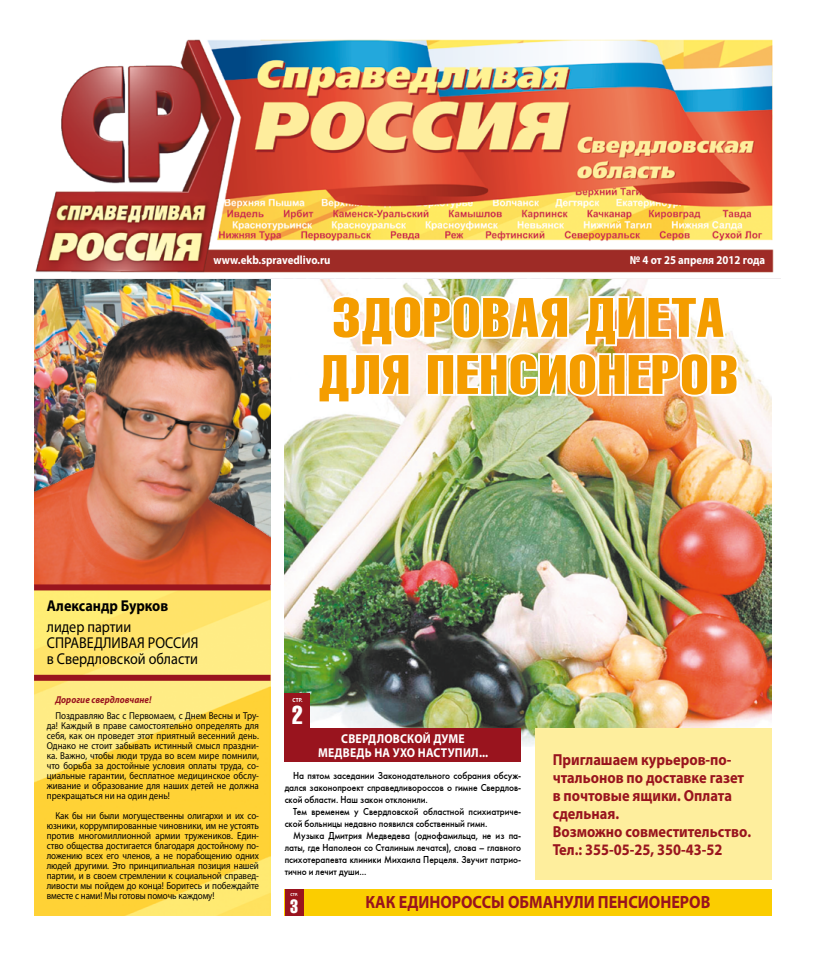
<style>
.page{position:relative;width:823px;height:964px;background:#fff}
.page>*{position:absolute;margin:0;border:0;box-sizing:border-box;transform-origin:0 0}
.t1{font:54.6px/57.1px "Helios Compressed";letter-spacing:.025em;color:#f49d00;scale:1.1 1}
.t2{font:25.5px "Helios Compressed";color:#fff;scale:.9 1}
.t3{font:19px "Helios Compressed";color:#fff;scale:.9 1}
.t4{font:700 17.8px "Myriad Pro";color:#99141e;scale:.9 1}
.t5{font:700 16px/18px "Myriad Pro";color:#99141e;scale:.9 1}
.t6{font:15.7px/16px "Myriad Pro";color:#000;scale:.9 1}
.t7{font:700 15.7px "Myriad Pro";color:#000;scale:.9 1}
.t8{font:700 12.9px/14.1px "Myriad Pro";letter-spacing:.02em;color:#fff;text-align:center;scale:.9 1}
.t9{font:700 12px "Myriad Pro";color:#fff;scale:.9 1}
.t10{font:10px/10px "Myriad Pro";letter-spacing:-.005em;color:#000;text-align:justify;scale:.9 1}
.t11{font:10px/12px "Futuris C";color:#000;text-align:justify;scale:.9 1}
.t12{font:italic 700 10px "Myriad Pro";color:#99141e;scale:.9 1}
.t13{font:700 5.9px "Myriad Pro";color:#fff;scale:.9 1}
.t14{font:700 4.4px "Myriad Pro";color:#fff;scale:.9 1}
</style>
<div class="page">
<img style="left:284px;top:278px;width:487px;height:468px">
<img style="left:35px;top:39px;width:739px;height:234px">
<div style="left:535px;top:728px;width:236px;height:152px;background:#feee9d"></div>
<div style="left:284px;top:728px;width:237px;height:33px;background:#99141e"></div>
<div style="left:284px;top:889px;width:487px;height:27px;background:#fbcd00"></div>
<img style="left:34px;top:590px;width:236px;height:326px">
<img style="left:34px;top:282px;width:236px;height:302px">
<div style="left:34px;top:584px;width:236px;height:6px;background:#99141e"></div>
<div style="left:34px;top:675px;width:236px;height:6px;background:#99141e"></div>
<div style="left:284px;top:693px;width:26px;height:35px;background:#99141e"></div>
<img style="left:315px;top:293px;width:424px;height:112px">
<div style="left:284px;top:889px;width:19px;height:27px;background:#99141e"></div>
<p class="t9" style="left:213px;top:252px;width:131px">www.ekb.spravedlivo.ru</p>
<p class="t9" style="left:629px;top:252px;width:152px">№ 4 от 25 апреля 2012 года</p>
<h1 class="t1" style="left:318px;top:287px;width:382px">ЗДОРОВАЯ ДИЕТА<br>ДЛЯ ПЕНСИОНЕРОВ</h1>
<h3 class="t7" style="left:47px;top:596px;width:136px">Александр Бурков</h3>
<h3 class="t6" style="left:47px;top:618px;width:170px">лидер партии<br>СПРАВЕДЛИВАЯ РОССИЯ в Свердловской области</h3>
<p class="t12" style="left:55px;top:693px;width:108px">Дорогие свердловчане!</p>
<p class="t10" style="left:47px;top:710px;width:237px;text-indent:9px">Поздравляю Вас с Первомаем, с Днем Весны и Тру&shy;да! Каждый в праве самостоятельно определять для себя, как он проведет этот приятный весенний день.<br>Однако не стоит забывать истинный смысл праздни&shy;ка. Важно, чтобы люди труда во всем мире помнили, что борьба за достойные условия оплаты труда, со&shy;циальные гарантии, бесплатное медицинское обслу&shy;живание и образование для наших детей не должна прекращаться ни на один день!</p>
<p class="t10" style="left:47px;top:810px;width:237px;text-indent:9px">Как бы ни были могущественны олигархи и их со&shy;юзники, коррумпированные чиновники, им не устоять против многомиллионной армии тружеников. Един&shy;ство общества достигается благодаря достойному по&shy;ложению всех его членов, а не порабощению одних людей другими. Это принципиальная позиция нашей партии, и в своем стремлении к социальной справед&shy;ливости мы пойдем до конца! Боритесь и побеждайте вместе с нами! Мы готовы помочь каждому!</p>
<p class="t13" style="left:292px;top:696px;width:13px">стр.</p>
<h2 class="t2" style="left:292px;top:700px;width:13px">2</h2>
<p class="t8" style="left:318px;top:731px;width:190px">СВЕРДЛОВСКОЙ ДУМЕ<br>МЕДВЕДЬ НА УХО НАСТУПИЛ...</p>
<p class="t11" style="left:284px;top:770px;width:264px;text-indent:9px">На пятом заседании Законодательного собрания обсуж&shy;дался законопроект справедливороссов о гимне Свердлов&shy;ской области. Наш закон отклонили.</p>
<p class="t11" style="left:284px;top:806px;width:264px;text-indent:9px">Тем временем у Свердловской областной психиатриче&shy;ской больницы недавно появился собственный гимн.</p>
<p class="t11" style="left:284px;top:830px;width:264px;text-indent:9px">Музыка Дмитрия Медведева (однофамильца, не из па&shy;латы, где Наполеон со Сталиным лечатся), слова – главного психотерапевта клиники Михаила Перцеля. Звучит патрио&shy;тично и лечит души…</p>
<h3 class="t5" style="left:552px;top:750px;width:222px">Приглашаем курьеров-по&shy;чтальонов по доставке газет в почтовые ящики. Оплата сдельная.<br>Возможно совместительство.<br>Тел.: 355-05-25, 350-43-52</h3>
<p class="t14" style="left:290px;top:891px;width:10px">стр.</p>
<h3 class="t3" style="left:290px;top:894px;width:10px">3</h3>
<h3 class="t4" style="left:365px;top:890px;width:384px">КАК ЕДИНОРОССЫ ОБМАНУЛИ ПЕНСИОНЕРОВ</h3>
</div>
